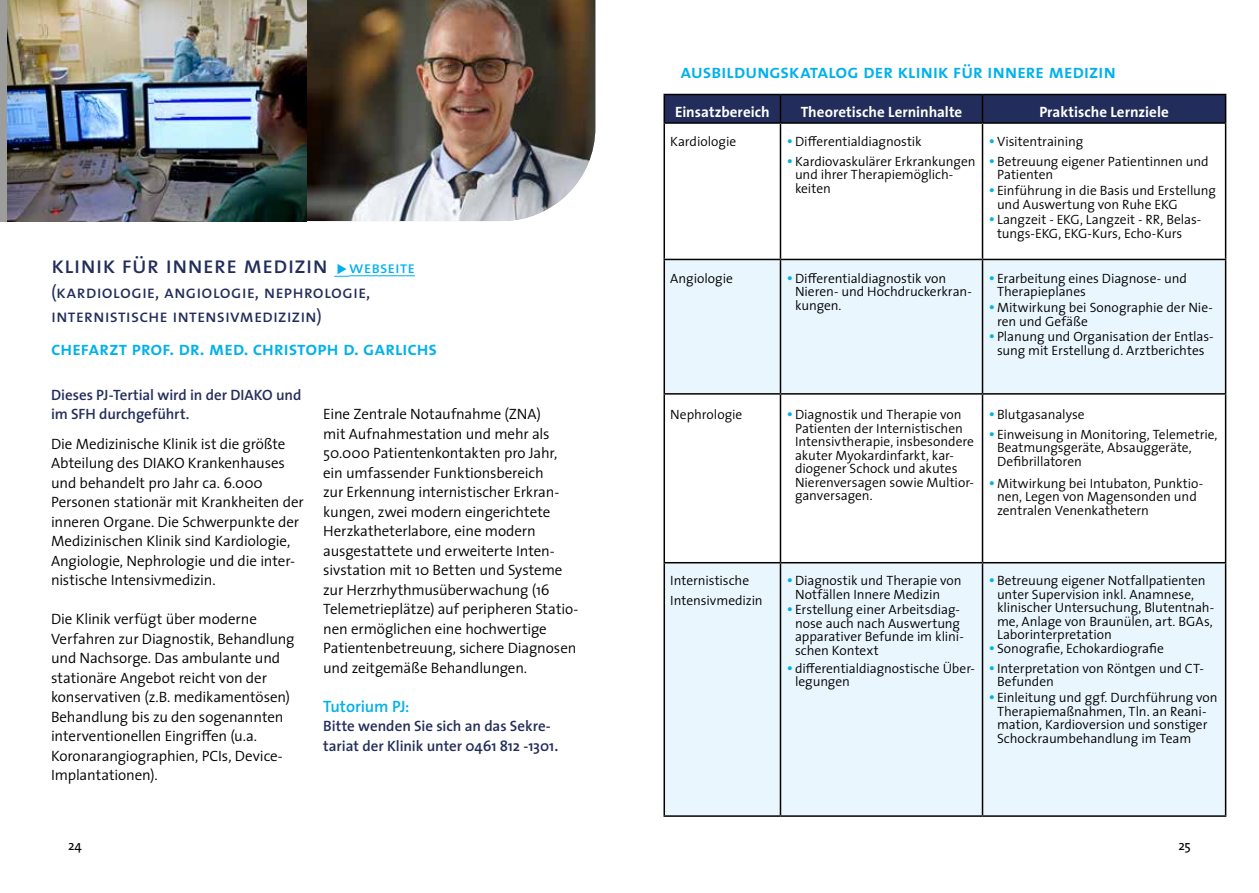
<style>
.page{position:relative;width:1259px;height:893px;background:#fff}
.page>*{position:absolute;margin:0;border:0;box-sizing:border-box;transform-origin:0 0}
.t1{font:24px "The Sans Regular Caps";letter-spacing:-.005em;color:#232d5b}
.t2{font:19.5px "The Sans Semi Bold Caps";letter-spacing:-.015em;color:#00b1eb}
.t3{font:18px/24px "The Sans Regular Caps";color:#232d5b}
.t4{font:600 16.5px "The Sans";letter-spacing:-.01em;color:#00b1eb}
.t5{font:300 15px/19.5px "The Sans";letter-spacing:-.01em;color:#000}
.t6{font:600 15px/19.5px "The Sans";letter-spacing:-.005em;color:#232d5b}
.t7{font:700 15px "The Sans";color:#fff}
.t8{font:300 13.5px/13.5px "The Sans";letter-spacing:-.005em;color:#000}
.t9{font:13.5px "The Sans";color:#000}
.s1{font-size:16.5px;color:#00b1eb}
.s2{font-size:16.5px}
.s3{font-weight:400;font-size:16.5px;color:#00b1eb}
</style>
<div class="page">
<img style="left:306px;top:0;width:289px;height:221px">
<img style="left:0;top:0;width:306px;height:221px">
<hr style="left:349px;top:276px;width:66px;height:1px;background:#00b1eb">
<div style="left:665px;top:95px;width:559px;height:27px;background:#232d5b"></div>
<div style="left:665px;top:260px;width:559px;height:133px;background:#eaf6fe"></div>
<div style="left:665px;top:563px;width:559px;height:252px;background:#eaf6fe"></div>
<hr style="left:663px;top:94px;width:117px;height:1px;background:#000">
<hr style="left:663px;top:95px;width:2px;height:27px;background:#000">
<hr style="left:780px;top:94px;width:202px;height:1px;background:#000">
<hr style="left:779px;top:95px;width:2px;height:27px;background:#000">
<hr style="left:982px;top:94px;width:244px;height:1px;background:#000">
<hr style="left:981px;top:95px;width:2px;height:27px;background:#000">
<hr style="left:1224px;top:95px;width:2px;height:27px;background:#000">
<hr style="left:663px;top:122px;width:117px;height:2px;background:#000">
<hr style="left:780px;top:122px;width:202px;height:2px;background:#000">
<hr style="left:779px;top:124px;width:2px;height:135px;background:#000">
<hr style="left:982px;top:122px;width:244px;height:2px;background:#000">
<hr style="left:981px;top:124px;width:2px;height:135px;background:#000">
<hr style="left:1224px;top:124px;width:2px;height:135px;background:#000">
<hr style="left:663px;top:260px;width:2px;height:133px;background:#000">
<hr style="left:780px;top:259px;width:202px;height:1px;background:#000">
<hr style="left:779px;top:260px;width:2px;height:133px;background:#000">
<hr style="left:982px;top:259px;width:244px;height:1px;background:#000">
<hr style="left:981px;top:260px;width:2px;height:133px;background:#000">
<hr style="left:1224px;top:260px;width:2px;height:133px;background:#000">
<hr style="left:663px;top:393px;width:117px;height:2px;background:#000">
<hr style="left:663px;top:395px;width:2px;height:167px;background:#000">
<hr style="left:780px;top:393px;width:202px;height:2px;background:#000">
<hr style="left:779px;top:395px;width:2px;height:167px;background:#000">
<hr style="left:982px;top:393px;width:244px;height:2px;background:#000">
<hr style="left:981px;top:395px;width:2px;height:167px;background:#000">
<hr style="left:1224px;top:395px;width:2px;height:167px;background:#000">
<hr style="left:663px;top:562px;width:117px;height:1px;background:#000">
<hr style="left:663px;top:563px;width:2px;height:252px;background:#000">
<hr style="left:780px;top:562px;width:202px;height:1px;background:#000">
<hr style="left:779px;top:563px;width:2px;height:252px;background:#000">
<hr style="left:982px;top:562px;width:244px;height:1px;background:#000">
<hr style="left:981px;top:563px;width:2px;height:252px;background:#000">
<hr style="left:1224px;top:563px;width:2px;height:252px;background:#000">
<hr style="left:663px;top:815px;width:117px;height:2px;background:#000">
<hr style="left:780px;top:815px;width:202px;height:2px;background:#000">
<hr style="left:982px;top:815px;width:244px;height:2px;background:#000">
<hr style="left:663px;top:124px;width:2px;height:135px;background:#000">
<hr style="left:663px;top:259px;width:117px;height:1px;background:#000">
<svg style="left:334px;top:275px;width:15px;height:2px"></svg>
<h1 class="t1" style="left:51px;top:252px;width:365px">klinik für innere medizin <span class="s1">webseite</span></h1>
<h3 class="t3" style="left:51px;top:280px;width:321px">(kardiologie, angiologie, nephrologie, internistische intensivmedizizin)</h3>
<h2 class="t2" style="left:51px;top:332px;width:388px">chefarzt prof. dr. med. christoph d. garlichs</h2>
<p class="t6" style="left:51px;top:385px;width:252px">Dieses PJ-Tertial wird in der DIAKO und im SFH durchgeführt.</p>
<p class="t5" style="left:51px;top:433px;width:254px">Die Medizinische Klinik ist die größte Abteilung des DIAKO Krankenhauses und behandelt pro Jahr ca. 6.000<br>Personen stationär mit Krankheiten der inneren Organe. Die Schwerpunkte der Medizinischen Klinik sind Kardiologie, Angiologie, Nephrologie und die inter&shy;nistische Intensivmedizin.</p>
<p class="t5" style="left:51px;top:609px;width:245px">Die Klinik verfügt über moderne Verfahren zur Diagnostik, Behandlung und Nachsorge. Das ambulante und stationäre Angebot reicht von der konservativen (z.B. medikamentösen)<br>Behandlung bis zu den sogenannten interventionellen Eingriffen (u.a.<br>Koronarangiographien, PCIs, Device-Implantationen).</p>
<p class="t5" style="left:323px;top:404px;width:257px">Eine Zentrale Notaufnahme (ZNA)<br>mit Aufnahmestation und mehr als 50.000 Patientenkontakten pro Jahr, ein umfassender Funktionsbereich<br>zur Erkennung internistischer Erkran&shy;kungen, zwei modern eingerichtete Herzkatheterlabore, eine modern ausgestattete und erweiterte Inten&shy;sivstation mit 10 Betten und Systeme zur Herzrhythmusüberwachung (16<br>Telemetrieplätze) auf peripheren Statio&shy;nen ermöglichen eine hochwertige Patientenbetreuung, sichere Diagnosen und zeitgemäße Behandlungen.</p>
<p class="t4" style="left:323px;top:692px;width:88px">Tutorium PJ:</p>
<p class="t6" style="left:323px;top:716px;width:237px">Bitte wenden Sie sich an das Sekre&shy;tariat der Klinik unter 0461 812 -1301<span class="s2">.</span></p>
<h2 class="t2" style="left:680px;top:56px;width:437px">ausbildungskatalog der klinik für innere medizin</h2>
<p class="t7" style="left:675px;top:99px;width:96px">Einsatzbereich</p>
<p class="t7" style="left:800px;top:99px;width:163px">Theoretische Lerninhalte</p>
<p class="t7" style="left:1039px;top:99px;width:131px">Praktische Lernziele</p>
<p class="t8" style="left:670px;top:135px;width:67px">Kardiologie</p>
<p class="t8" style="left:786px;top:135px;width:137px"><span class="s3">•</span>Differentialdiagnostik</p>
<p class="t8" style="left:795px;top:154px;width:182px;text-indent:-9px"><span class="s3">•</span>Kardiovaskulärer Erkrankungen und ihrer Therapiemöglich&shy;keiten</p>
<p class="t8" style="left:988px;top:135px;width:96px"><span class="s3">•</span>Visitentraining</p>
<p class="t8" style="left:997px;top:154px;width:213px;text-indent:-9px"><span class="s3">•</span>Betreuung eigener Patientinnen und<br>Patienten</p>
<p class="t8" style="left:997px;top:183px;width:220px;text-indent:-9px"><span class="s3">•</span>Einführung in die Basis und Erstellung und Auswertung von Ruhe EKG</p>
<p class="t8" style="left:997px;top:213px;width:206px;text-indent:-9px"><span class="s3">•</span>Langzeit - EKG, Langzeit - RR, Belas&shy;tungs-EKG, EKG-Kurs, Echo-Kurs</p>
<p class="t8" style="left:670px;top:271px;width:64px">Angiologie</p>
<p class="t8" style="left:795px;top:271px;width:178px;text-indent:-9px"><span class="s3">•</span>Differentialdiagnostik von<br>Nieren- und Hochdruckerkran&shy;kungen.</p>
<p class="t8" style="left:997px;top:271px;width:191px;text-indent:-9px"><span class="s3">•</span>Erarbeitung eines Diagnose- und<br>Therapieplanes</p>
<p class="t8" style="left:997px;top:300px;width:217px;text-indent:-9px"><span class="s3">•</span>Mitwirkung bei Sonographie der Nie&shy;ren und Gefäße</p>
<p class="t8" style="left:988px;top:330px;width:227px;text-align:center"><span class="s3">•</span>Planung und Organisation der Entlas&shy;sung mit Erstellung d. Arztberichtes</p>
<p class="t8" style="left:670px;top:408px;width:74px">Nephrologie</p>
<p class="t8" style="left:795px;top:408px;width:181px;text-indent:-9px"><span class="s3">•</span>Diagnostik und Therapie von<br>Patienten der Internistischen<br>Intensivtherapie, insbesondere akuter Myokardinfarkt, kar&shy;diogener Schock und akutes<br>Nierenversagen sowie Multior&shy;ganversagen.</p>
<p class="t8" style="left:988px;top:408px;width:98px"><span class="s3">•</span>Blutgasanalyse</p>
<p class="t8" style="left:997px;top:427px;width:222px;text-indent:-9px"><span class="s3">•</span>Einweisung in Monitoring, Telemetrie,<br>Beatmungsgeräte, Absauggeräte,<br>Defibrillatoren</p>
<p class="t8" style="left:997px;top:476px;width:208px;text-indent:-9px"><span class="s3">•</span>Mitwirkung bei Intubaton, Punktio&shy;nen, Legen von Magensonden und zentralen Venenkathetern</p>
<p class="t8" style="left:670px;top:570px;width:94px;line-height:19.5px">Internistische<br>Intensivmedizin</p>
<p class="t8" style="left:795px;top:573px;width:168px;text-indent:-9px"><span class="s3">•</span>Diagnostik und Therapie von<br>Notfällen Innere Medizin</p>
<p class="t8" style="left:795px;top:603px;width:170px;text-indent:-9px"><span class="s3">•</span>Erstellung einer Arbeitsdiag&shy;nose auch nach Auswertung apparativer Befunde im klini&shy;schen Kontext</p>
<p class="t8" style="left:795px;top:661px;width:181px;text-indent:-9px"><span class="s3">•</span>differentialdiagnostische Über&shy;legungen</p>
<p class="t8" style="left:997px;top:573px;width:219px;text-indent:-9px"><span class="s3">•</span>Betreuung eigener Notfallpatienten unter Supervision inkl. Anamnese, klinischer Untersuchung, Blutentnah&shy;me, Anlage von Braunülen, art. BGAs, Laborinterpretation</p>
<p class="t8" style="left:988px;top:642px;width:177px"><span class="s3">•</span>Sonografie, Echokardiografie</p>
<p class="t8" style="left:997px;top:661px;width:208px;text-indent:-9px"><span class="s3">•</span>Interpretation von Röntgen und CT-<br>Befunden</p>
<p class="t8" style="left:997px;top:690px;width:222px;text-indent:-9px"><span class="s3">•</span>Einleitung und ggf. Durchführung von Therapiemaßnahmen, Tln. an Reani&shy;mation, Kardioversion und sonstiger Schockraumbehandlung im Team</p>
<p class="t9" style="left:68px;top:835px;width:15px">24</p>
<p class="t9" style="left:1178px;top:835px;width:14px">25</p>
</div>
